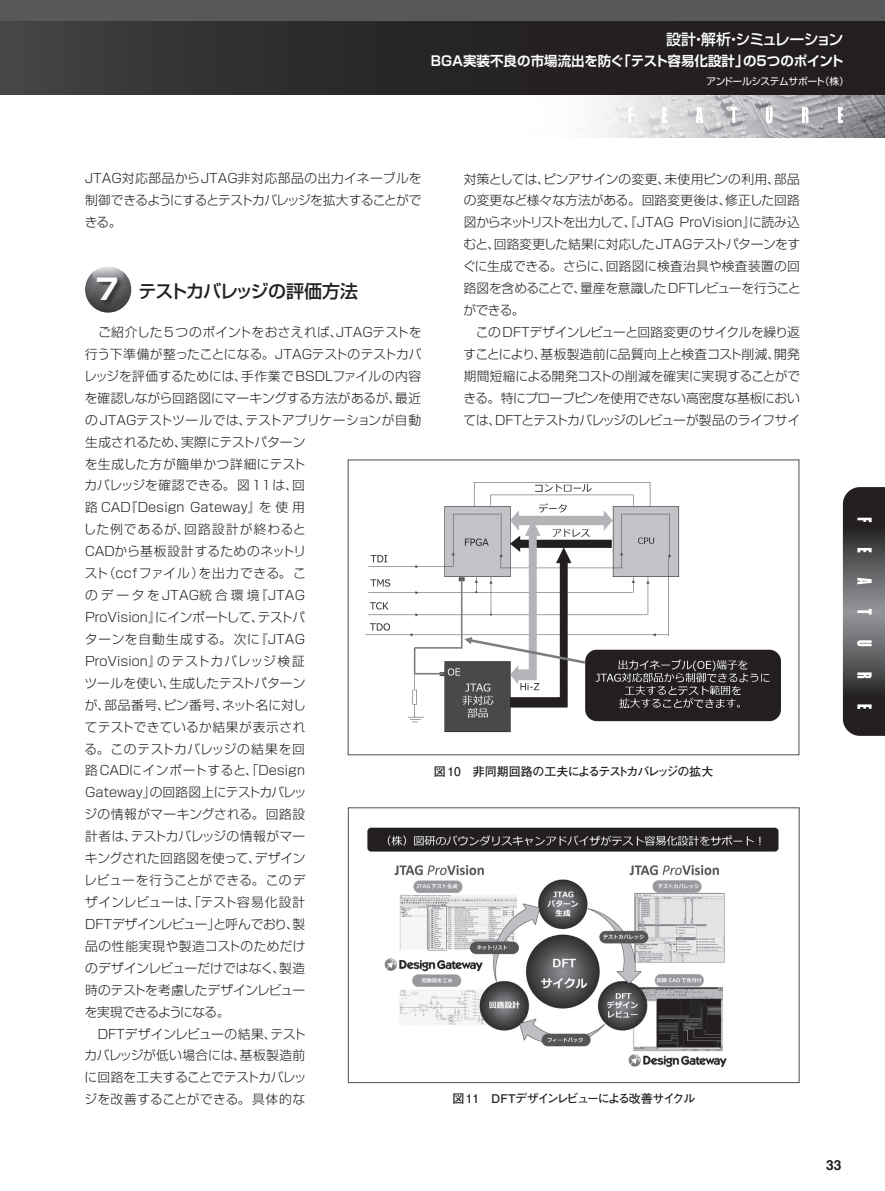
<style>
.page{position:relative;width:885px;height:1191px;background:#fff}
.page>*{position:absolute;margin:0;border:0;box-sizing:border-box;transform-origin:0 0}
.t1{font:700 28.5px "Shin Go Pr 6 N";color:#fff}
.t2{font:500 18px "Shin Go Pr 6 N";letter-spacing:-.05em;color:#231f20}
.t3{font:500 15px "Shin Go Pr 6 N";letter-spacing:-.075em;color:#fff}
.t4{font:700 13.8px "Helvetica";color:#231f20}
.t5{font:700 13.5px "Shin Go Pr 6 N De";color:#fff}
.t6{font:300 12.75px/21.9px "Shin Go Pr 6 N";color:#231f20}
.t7{font:700 12px "Futo Go B101 Pr 6 N";letter-spacing:-.055em;color:#231f20}
.t8{font:700 12px "Futo Go B101 Pr 6 N";letter-spacing:-.1em;color:#231f20}
.t9{font:9.75px "Shin Go Pr 6 N";letter-spacing:-.05em;color:#fff}
</style>
<div class="page">
<svg style="left:842px;top:487px;width:42px;height:249px;background:#5c5b5d"></svg>
<img style="left:493px;top:94px;width:391px;height:43px">
<div style="left:0;top:0;width:884px;height:21px;background:#57585a"></div>
<div style="left:0;top:21px;width:884px;height:73px;background:linear-gradient(to right,#3c3c3d,#1c1718)"></div>
<svg style="left:628px;top:107px;width:5px;height:16px"></svg>
<svg style="left:662px;top:107px;width:5px;height:16px"></svg>
<svg style="left:695px;top:107px;width:8px;height:16px"></svg>
<svg style="left:730px;top:107px;width:7px;height:16px"></svg>
<svg style="left:765px;top:107px;width:7px;height:16px"></svg>
<svg style="left:801px;top:107px;width:7px;height:16px"></svg>
<svg style="left:837px;top:107px;width:5px;height:16px"></svg>
<hr style="left:0;top:21px;width:1px;height:73px;background:#464748">
<img style="left:85px;top:266px;width:46px;height:47px;border-radius:23px">
<div style="left:96px;top:275px;width:29px;height:32px;background:#231f20;opacity:.85"></div>
<img style="left:367px;top:827px;width:412px;height:241px">
<div style="left:348px;top:807px;width:451px;height:276px;border:1px solid #57585a"></div>
<img style="left:365px;top:482px;width:416px;height:251px">
<div style="left:347px;top:459px;width:452px;height:296px;border:1px solid #57585a"></div>
<p class="t3" style="left:666px;top:27px;width:179px">設計・解析・シミュレーション</p>
<p class="t9" style="left:706px;top:74px;width:144px">アンドールシステムサポート（株）</p>
<p class="t5" style="left:431px;top:50px;width:414px">BGA実装不良の市場流出を防ぐ「テスト容易化設計」の5つのポイント</p>
<p class="t6" style="left:85px;top:167px;width:338px;text-align:justify">JTAG対応部品からJTAG非対応部品の出力イネーブルを制御できるようにするとテストカバレッジを拡大することができる。</p>
<h1 class="t1" style="left:95px;top:266px;width:25px">7</h1>
<h2 class="t2" style="left:85px;top:276px;width:274px">　　　テストカバレッジの評価方法</h2>
<p class="t6" style="left:84px;top:320px;width:339px">　ご紹介した5つのポイントをおさえれば、JTAGテストを行う下準備が整ったことになる。JTAGテストのテストカバレッジを評価するためには、手作業でBSDLファイルの内容を確認しながら回路図にマーキングする方法があるが、最近のJTAGテストツールでは、テストアプリケーションが自動生成されるため、実際にテストパターン<br>を生成した方が簡単かつ詳細にテスト<br>カバレッジを確認できる。図11は、回<br>路 CAD『Design Gateway』を使用<br>した例であるが、回路設計が終わると<br>CADから基板設計するためのネットリ<br>スト（ccfファイル）を出力できる。こ<br>のデータを JTAG統合環境『JTAG<br>ProVision』にインポートして、テストパ<br>ターンを自動生成する。次に『JTAG<br>ProVision』のテストカバレッジ検証<br>ツールを使い、生成したテストパターン<br>が、部品番号、ピン番号、ネット名に対し<br>てテストできているか結果が表示され<br>る。このテストカバレッジの結果を回<br>路 CADにインポートすると、「Design<br>Gateway」の回路図上にテストカバレッ<br>ジの情報がマーキングされる。回路設<br>計者は、テストカバレッジの情報がマー<br>キングされた回路図を使って、デザイン<br>レビューを行うことができる。このデ<br>ザインレビューは、「テスト容易化設計<br>DFTデザインレビュー」と呼んでおり、製<br>品の性能実現や製造コストのためだけ<br>のデザインレビューだけではなく、製造<br>時のテストを考慮したデザインレビュー<br>を実現できるようになる。<br>　DFTデザインレビューの結果、テスト<br>カバレッジが低い場合には、基板製造前<br>に回路を工夫することでテストカバレッ<br>ジを改善することができる。具体的な</p>
<p class="t6" style="left:463px;top:167px;width:339px">対策としては、ピンアサインの変更、未使用ピンの利用、部品の変更など様々な方法がある。回路変更後は、修正した回路図からネットリストを出力して、『JTAG ProVision』に読み込むと、回路変更した結果に対応したJTAGテストパターンをすぐに生成できる。さらに、回路図に検査治具や検査装置の回路図を含めることで、量産を意識したDFTレビューを行うことができる。<br>　この DFTデザインレビューと回路変更のサイクルを繰り返すことにより、基板製造前に品質向上と検査コスト削減、開発期間短縮による開発コストの削減を確実に実現することができる。特にプローブピンを使用できない高密度な基板においては、DFTとテストカバレッジのレビューが製品のライフサイ</p>
<p class="t7" style="left:434px;top:761px;width:281px">図10　非同期回路の工夫によるテストカバレッジの拡大</p>
<p class="t8" style="left:452px;top:1089px;width:244px">図 11　DFTデザインレビューによる改善サイクル</p>
<p class="t4" style="left:826px;top:1153px;width:17px">33</p>
</div>
